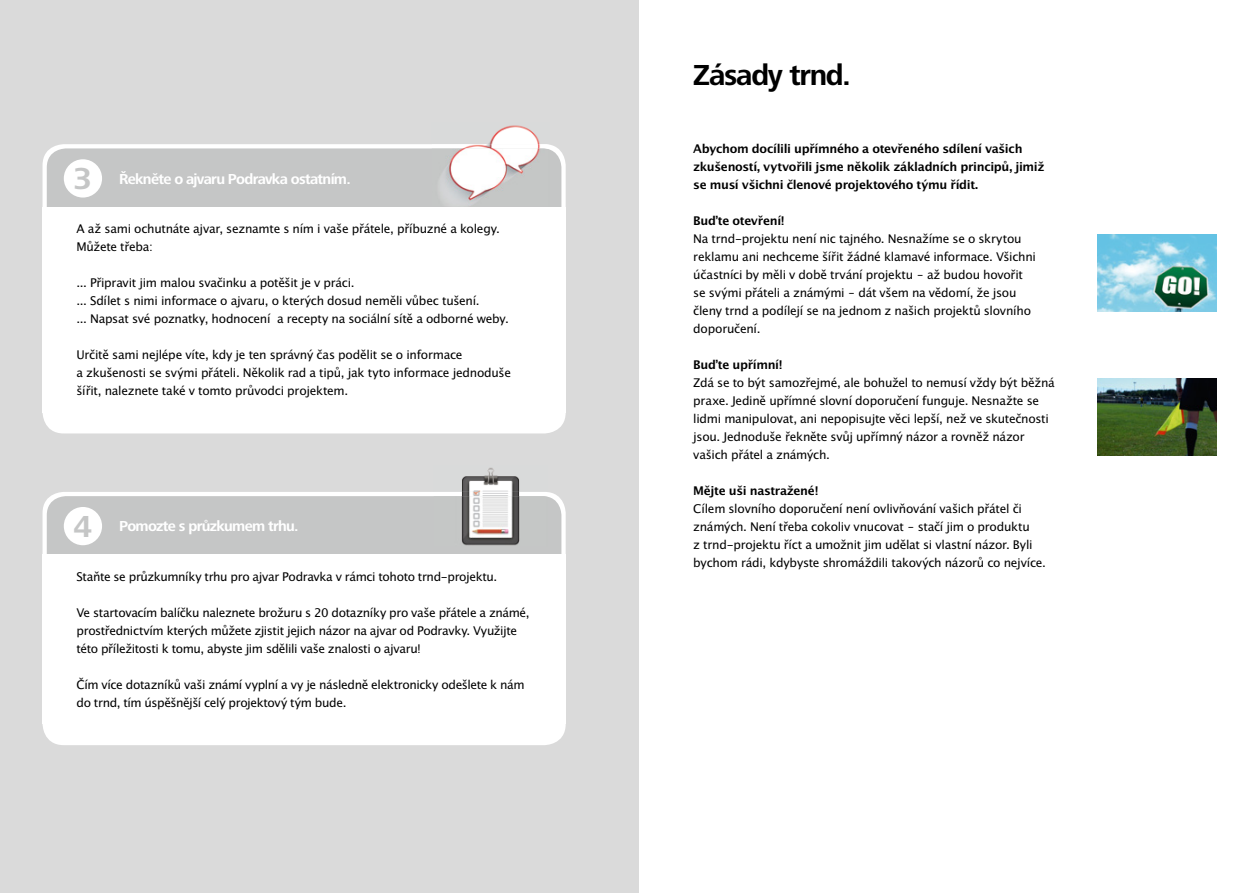
<style>
.page{position:relative;width:1259px;height:893px;background:#fff}
.page>*{position:absolute;margin:0;border:0;box-sizing:border-box;transform-origin:0 0}
.t1{font:700 31.5px "Frutiger Next LTW1 G";color:#c5c6c6}
.t2{font:700 30px "Frutiger Next LTW1 G";letter-spacing:-.045em;color:#000}
.t3{font:700 15px "Frutiger Next LTW1 G";letter-spacing:-.045em;color:#fff}
.t4{font:12px/18px "Lucida San Rom";letter-spacing:-.025em;color:#000}
.t5{font:12px/18px "Lucida San Dem";letter-spacing:-.025em;color:#000}
</style>
<div class="page">
<div style="left:0;top:0;width:638px;height:893px;background:#dadada"></div>
<div style="left:43px;top:144px;width:523px;height:289px;background:#fff;border-radius:21px"></div>
<div style="left:43px;top:492px;width:523px;height:253px;background:#fff;border-radius:21px"></div>
<div style="left:47px;top:148px;width:514px;height:125px;background:#c5c6c6;border-radius:19px"></div>
<div style="left:47px;top:496px;width:514px;height:125px;background:#c5c6c6;border-radius:19px"></div>
<div style="left:64px;top:159px;width:38px;height:39px;background:#fff;border-radius:50%"></div>
<div style="left:64px;top:507px;width:38px;height:38px;background:#fff;border-radius:50%"></div>
<div style="left:43px;top:207px;width:523px;height:205px;background:#fff"></div>
<div style="left:43px;top:555px;width:523px;height:169px;background:#fff"></div>
<img style="left:461px;top:467px;width:86px;height:79px">
<img style="left:464px;top:125px;width:85px;height:23px">
<img style="left:431px;top:148px;width:116px;height:59px">
<img style="left:1097px;top:234px;width:119px;height:78px">
<img style="left:1097px;top:378px;width:119px;height:78px">
<h1 class="t1" style="left:73px;top:160px;width:20px">3</h1>
<p class="t3" style="left:119px;top:170px;width:233px">Řekněte o ajvaru Podravka ostatním.</p>
<p class="t4" style="left:77px;top:220px;width:425px">A až sami ochutnáte ajvar, seznamte s ním i vaše přátele, příbuzné a kolegy.<br>Můžete třeba:</p>
<p class="t4" style="left:77px;top:274px;width:434px">... Připravit jim malou svačinku a potěšit je v práci.<br>... Sdílet s nimi informace o ajvaru, o kterých dosud neměli vůbec tušení.<br>... Napsat své poznatky, hodnocení a recepty na sociální sítě a odborné weby.</p>
<p class="t4" style="left:77px;top:346px;width:436px">Určitě sami nejlépe víte, kdy je ten správný čas podělit se o informace<br>a zkušenosti se svými přáteli. Několik rad a tipů, jak tyto informace jednoduše šířit, naleznete také v tomto průvodci projektem.</p>
<h1 class="t1" style="left:73px;top:508px;width:20px">4</h1>
<p class="t3" style="left:119px;top:518px;width:181px">Pomozte s průzkumem trhu.</p>
<p class="t4" style="left:77px;top:568px;width:422px">Staňte se průzkumníky trhu pro ajvar Podravka v rámci tohoto trnd-projektu.</p>
<p class="t4" style="left:77px;top:604px;width:454px">Ve startovacím balíčku naleznete brožuru s 20 dotazníky pro vaše přátele a známé, prostřednictvím kterých můžete zjistit jejich názor na ajvar od Podravky. Využijte této příležitosti k tomu, abyste jim sdělili vaše znalosti o ajvaru!</p>
<p class="t4" style="left:77px;top:676px;width:450px">Čím více dotazníků vaši známí vyplní a vy je následně elektronicky odešlete k nám do trnd, tím úspěšnější celý projektový tým bude.</p>
<h2 class="t2" style="left:693px;top:58px;width:159px">Zásady trnd.</h2>
<p class="t5" style="left:693px;top:141px;width:353px">Abychom docílili upřímného a otevřeného sdílení vašich zkušeností, vytvořili jsme několik základních principů, jimiž se musí všichni členové projektového týmu řídit.</p>
<p class="t5" style="left:693px;top:213px;width:93px">Buďte otevření!</p>
<p class="t4" style="left:693px;top:230px;width:344px">Na trnd-projektu není nic tajného. Nesnažíme se o skrytou reklamu ani nechceme šířit žádné klamavé informace. Všichni účastníci by měli v době trvání projektu – až budou hovořit se svými přáteli a známými – dát všem na vědomí, že jsou členy trnd a podílejí se na jednom z našich projektů slovního doporučení.</p>
<p class="t5" style="left:693px;top:357px;width:91px">Buďte upřímní!</p>
<p class="t4" style="left:693px;top:374px;width:363px">Zdá se to být samozřejmé, ale bohužel to nemusí vždy být běžná praxe. Jedině upřímné slovní doporučení funguje. Nesnažte se lidmi manipulovat, ani nepopisujte věci lepší, než ve skutečnosti jsou. Jednoduše řekněte svůj upřímný názor a rovněž názor vašich přátel a známých.</p>
<p class="t5" style="left:693px;top:483px;width:127px">Mějte uši nastražené!</p>
<p class="t4" style="left:693px;top:500px;width:354px">Cílem slovního doporučení není ovlivňování vašich přátel či známých. Není třeba cokoliv vnucovat – stačí jim o produktu<br>z trnd-projektu říct a umožnit jim udělat si vlastní názor. Byli bychom rádi, kdybyste shromáždili takových názorů co nejvíce.</p>
</div>
